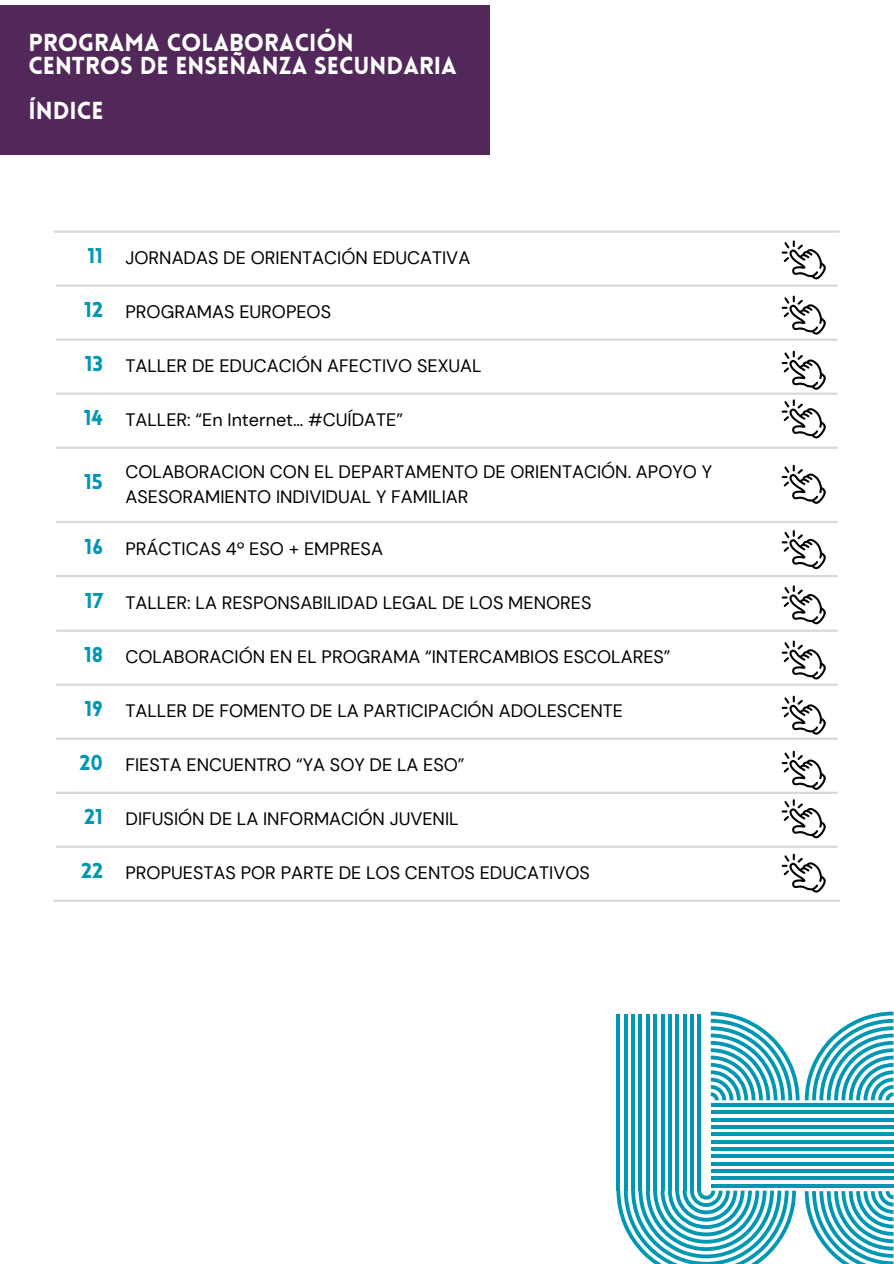
<style>
.page{position:relative;width:894px;height:1264px;background:#fff}
.page>*{position:absolute;margin:0;border:0;box-sizing:border-box;transform-origin:0 0}
.t1{font:900 24px/22.5px "Lovelo";color:#fff}
.t2{font:900 21px "Lovelo";color:#0097b2}
.t3{font:18px/24.8px "DM Sans";color:#000}
</style>
<div class="page">
<hr style="left:54px;top:230px;width:785px;height:3px;background:#d9d9d9">
<hr style="left:56px;top:284px;width:781px;height:3px;background:#d9d9d9">
<hr style="left:56px;top:338px;width:781px;height:3px;background:#d9d9d9">
<hr style="left:56px;top:392px;width:781px;height:3px;background:#d9d9d9">
<hr style="left:56px;top:446px;width:781px;height:3px;background:#d9d9d9">
<hr style="left:56px;top:521px;width:781px;height:2px;background:#d9d9d9">
<hr style="left:56px;top:575px;width:781px;height:2px;background:#d9d9d9">
<hr style="left:56px;top:629px;width:781px;height:3px;background:#d9d9d9">
<hr style="left:56px;top:683px;width:781px;height:3px;background:#d9d9d9">
<hr style="left:56px;top:737px;width:781px;height:3px;background:#d9d9d9">
<hr style="left:56px;top:791px;width:781px;height:3px;background:#d9d9d9">
<hr style="left:56px;top:845px;width:781px;height:3px;background:#d9d9d9">
<hr style="left:54px;top:899px;width:785px;height:3px;background:#d9d9d9">
<div style="left:0;top:6px;width:489px;height:149px;background:#52275a"></div>
<svg style="left:616px;top:1190px;width:179px;height:73px"></svg>
<hr style="left:697px;top:1014px;width:4px;height:176px;background:#0097b2">
<hr style="left:616px;top:1014px;width:4px;height:176px;background:#0097b2">
<svg style="left:690px;top:1014px;width:3px;height:176px"></svg>
<hr style="left:675px;top:1014px;width:4px;height:176px;background:#0097b2">
<svg style="left:683px;top:1014px;width:3px;height:176px"></svg>
<svg style="left:668px;top:1014px;width:3px;height:176px"></svg>
<svg style="left:661px;top:1014px;width:3px;height:176px"></svg>
<hr style="left:653px;top:1014px;width:4px;height:176px;background:#0097b2">
<svg style="left:646px;top:1014px;width:3px;height:176px"></svg>
<hr style="left:638px;top:1014px;width:4px;height:176px;background:#0097b2">
<hr style="left:631px;top:1014px;width:4px;height:176px;background:#0097b2">
<svg style="left:624px;top:1014px;width:3px;height:176px"></svg>
<svg style="left:710px;top:1011px;width:183px;height:89px"></svg>
<svg style="left:711px;top:1184px;width:182px;height:3px"></svg>
<svg style="left:711px;top:1103px;width:182px;height:3px"></svg>
<hr style="left:710px;top:1176px;width:183px;height:4px;background:#0097b2">
<svg style="left:711px;top:1162px;width:182px;height:3px"></svg>
<hr style="left:710px;top:1169px;width:183px;height:3px;background:#0097b2">
<hr style="left:710px;top:1154px;width:183px;height:4px;background:#0097b2">
<hr style="left:710px;top:1147px;width:183px;height:3px;background:#0097b2">
<svg style="left:711px;top:1140px;width:182px;height:3px"></svg>
<hr style="left:710px;top:1132px;width:183px;height:4px;background:#0097b2">
<hr style="left:710px;top:1125px;width:183px;height:3px;background:#0097b2">
<svg style="left:711px;top:1118px;width:182px;height:3px"></svg>
<hr style="left:710px;top:1110px;width:183px;height:4px;background:#0097b2">
<svg style="left:804px;top:1191px;width:89px;height:72px"></svg>
<svg style="left:781px;top:240px;width:45px;height:40px"></svg>
<svg style="left:781px;top:295px;width:45px;height:40px"></svg>
<svg style="left:781px;top:351px;width:45px;height:39px"></svg>
<svg style="left:781px;top:399px;width:45px;height:40px"></svg>
<svg style="left:781px;top:465px;width:45px;height:39px"></svg>
<svg style="left:781px;top:530px;width:45px;height:39px"></svg>
<svg style="left:781px;top:585px;width:45px;height:39px"></svg>
<svg style="left:781px;top:799px;width:45px;height:39px"></svg>
<svg style="left:781px;top:751px;width:45px;height:39px"></svg>
<svg style="left:781px;top:695px;width:45px;height:40px"></svg>
<svg style="left:781px;top:640px;width:45px;height:40px"></svg>
<svg style="left:781px;top:853px;width:45px;height:40px"></svg>
<p class="t1" style="left:29px;top:34px;width:429px">PROGRAMA COLABORACIÓN<br>CENTROS DE ENSEÑANZA SECUNDARIA</p>
<p class="t1" style="left:29px;top:101px;width:76px">ÍNDICE</p>
<h1 class="t2" style="left:87px;top:247px;width:17px">11</h1>
<h1 class="t3" style="left:125px;top:246px;width:346px">JORNADAS DE ORIENTACIÓN EDUCATIVA</h1>
<p class="t2" style="left:84px;top:301px;width:20px">12</p>
<p class="t3" style="left:125px;top:300px;width:207px">PROGRAMAS EUROPEOS</p>
<p class="t2" style="left:85px;top:355px;width:20px">13</p>
<p class="t3" style="left:125px;top:354px;width:357px">TALLER DE EDUCACIÓN AFECTIVO SEXUAL</p>
<p class="t2" style="left:84px;top:409px;width:21px">14</p>
<p class="t3" style="left:125px;top:408px;width:279px">TALLER: “En Internet… #CUÍDATE”</p>
<p class="t2" style="left:84px;top:473px;width:20px">15</p>
<p class="t3" style="left:125px;top:459px;width:588px">COLABORACION CON EL DEPARTAMENTO DE ORIENTACIÓN. APOYO Y<br>ASESORAMIENTO INDIVIDUAL Y FAMILIAR</p>
<p class="t2" style="left:84px;top:538px;width:20px">16</p>
<p class="t3" style="left:125px;top:536px;width:259px">PRÁCTICAS 4º ESO + EMPRESA</p>
<p class="t2" style="left:85px;top:592px;width:20px">17</p>
<p class="t3" style="left:125px;top:590px;width:467px">TALLER: LA RESPONSABILIDAD LEGAL DE LOS MENORES</p>
<p class="t2" style="left:84px;top:646px;width:20px">18</p>
<p class="t3" style="left:125px;top:645px;width:546px">COLABORACIÓN EN EL PROGRAMA “INTERCAMBIOS ESCOLARES”</p>
<p class="t2" style="left:84px;top:700px;width:20px">19</p>
<p class="t3" style="left:125px;top:699px;width:499px">TALLER DE FOMENTO DE LA PARTICIPACIÓN ADOLESCENTE</p>
<p class="t2" style="left:79px;top:754px;width:25px">20</p>
<p class="t3" style="left:125px;top:753px;width:340px">FIESTA ENCUENTRO “YA SOY DE LA ESO”</p>
<p class="t2" style="left:84px;top:808px;width:20px">21</p>
<p class="t3" style="left:125px;top:807px;width:334px">DIFUSIÓN DE LA INFORMACIÓN JUVENIL</p>
<p class="t2" style="left:81px;top:862px;width:23px">22</p>
<p class="t3" style="left:125px;top:861px;width:466px">PROPUESTAS POR PARTE DE LOS CENTOS EDUCATIVOS</p>
</div>
